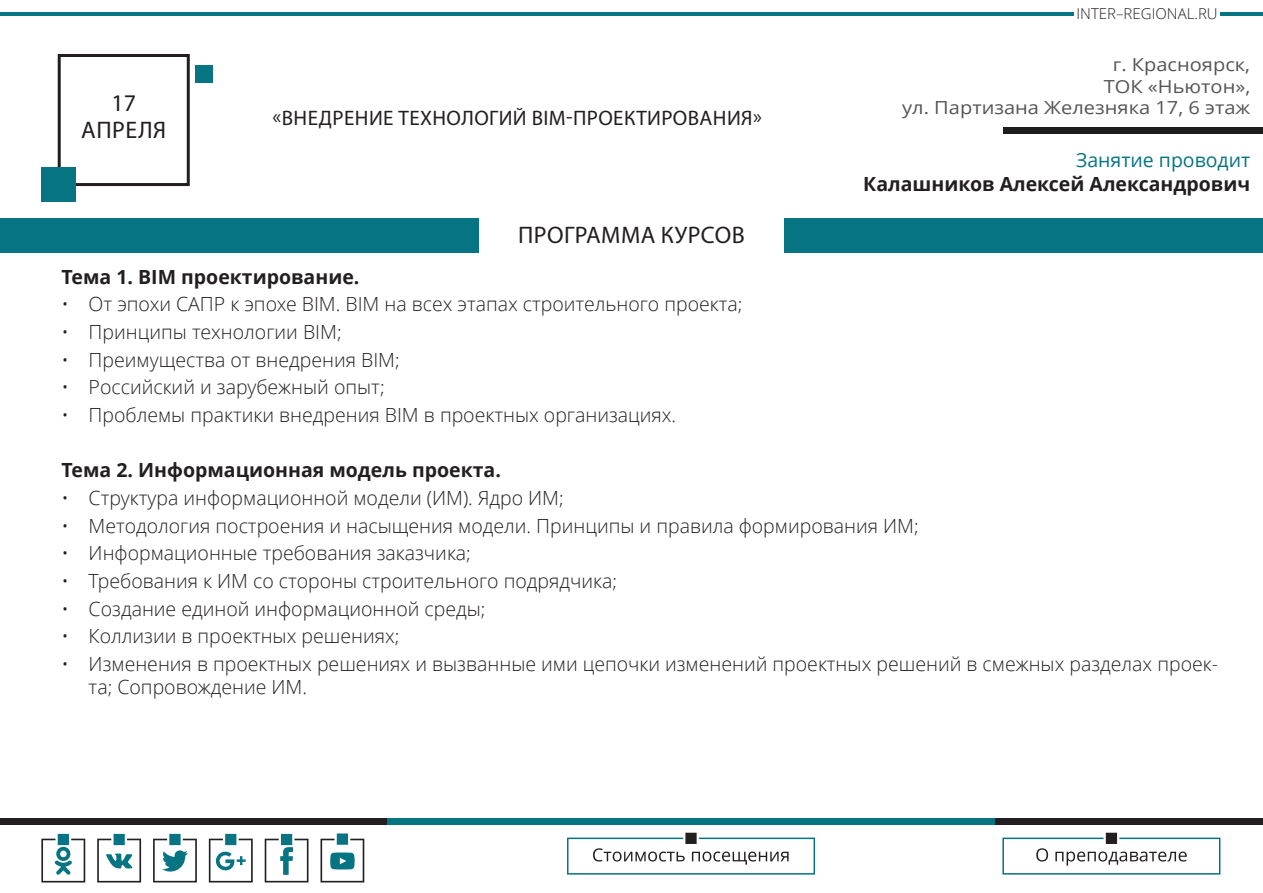
<style>
.page{position:relative;width:1263px;height:893px;background:#fff}
.page>*{position:absolute;margin:0;border:0;box-sizing:border-box;transform-origin:0 0}
.Стиль_абзаца_2{font:24px "Myriad Pro";letter-spacing:.02em;color:#231f20}
.Стиль_абзаца_2-2{font:21px "Myriad Pro";letter-spacing:.02em;color:#231f20}
.t1{font:300 19.5px/23.4px "Open Sans";color:#231f20}
.Стиль_абзаца_2-3{font:700 19.5px/24px "Open Sans";color:#231f20;text-align:right}
.Стиль_абзаца_2-4{font:18px "Open Sans";color:#555;scale:1.11 1}
.t2{font:300 15px "Open Sans";color:#231f20}
.s1{font-weight:400;color:#067482}
</style>
<div class="page">
<div style="left:0;top:818px;width:387px;height:7px;background:#231f20"></div>
<div style="left:995px;top:818px;width:268px;height:7px;background:#231f20"></div>
<div style="left:387px;top:818px;width:608px;height:7px;background:#067482"></div>
<svg style="left:567px;top:832px;width:248px;height:43px"></svg>
<svg style="left:41px;top:833px;width:44px;height:49px"></svg>
<svg style="left:97px;top:833px;width:44px;height:49px"></svg>
<svg style="left:153px;top:833px;width:44px;height:49px"></svg>
<svg style="left:209px;top:833px;width:44px;height:49px"></svg>
<svg style="left:265px;top:833px;width:43px;height:49px"></svg>
<svg style="left:320px;top:833px;width:44px;height:49px"></svg>
<hr style="left:0;top:12px;width:387px;height:4px;background:#067482">
<hr style="left:1220px;top:12px;width:43px;height:4px;background:#067482">
<hr style="left:387px;top:12px;width:687px;height:4px;background:#067482">
<svg style="left:1036px;top:848px;width:12px;height:13px"></svg>
<div style="left:1002px;top:838px;width:218px;height:37px;border:2px solid #067482"></div>
<svg style="left:1055px;top:832px;width:132px;height:34px"></svg>
<div style="left:58px;top:54px;width:132px;height:132px;border:3px solid #231f20"></div>
<div style="left:0;top:219px;width:1263px;height:34px;background:#067482"></div>
<div style="left:479px;top:211px;width:304px;height:51px;background:#fff"></div>
<div style="left:41px;top:168px;width:34px;height:34px;background:#067482"></div>
<div style="left:196px;top:65px;width:17px;height:17px;background:#067482"></div>
<div style="left:1003px;top:127px;width:260px;height:7px;background:#1c1c1c"></div>
<p class="Стиль_абзаца_2" style="left:111px;top:88px;width:26px">17</p>
<p class="Стиль_абзаца_2" style="left:81px;top:115px;width:86px">АПРЕЛЯ</p>
<p class="Стиль_абзаца_2-2" style="left:273px;top:105px;width:491px">«ВНЕДРЕНИЕ ТЕХНОЛОГИЙ BIM-ПРОЕКТИРОВАНИЯ»</p>
<p class="Стиль_абзаца_2" style="left:518px;top:221px;width:228px">ПРОГРАММА КУРСОВ</p>
<p class="t2" style="left:1076px;top:3px;width:143px">INTER–REGIONAL.RU</p>
<p class="Стиль_абзаца_2-4" style="left:1113px;top:55px;width:125px">г. Красноярск,</p>
<p class="Стиль_абзаца_2-4" style="left:1104px;top:76px;width:133px">ТОК «Ньютон»,</p>
<p class="Стиль_абзаца_2-4" style="left:902px;top:98px;width:315px">ул. Партизана Железняка 17, 6 этаж</p>
<p class="Стиль_абзаца_2-3" style="left:863px;top:147px;width:388px"><span class="s1">Занятие проводит<br></span>Калашников Алексей Александрович</p>
<p class="Стиль_абзаца_2-3" style="left:62px;top:264px;width:299px">Тема 1. BIM проектирование.</p>
<p class="t1" style="left:62px;top:292px;width:682px">• От эпохи САПР к эпохе BIM. BIM на всех этапах строительного проекта;</p>
<p class="t1" style="left:62px;top:320px;width:281px">• Принципы технологии BIM;</p>
<p class="t1" style="left:62px;top:347px;width:340px">• Преимущества от внедрения BIM;</p>
<p class="t1" style="left:62px;top:375px;width:324px">• Российский и зарубежный опыт;</p>
<p class="t1" style="left:62px;top:403px;width:616px">• Проблемы практики внедрения BIM в проектных организациях.</p>
<p class="Стиль_абзаца_2-3" style="left:62px;top:458px;width:441px">Тема 2. Информационная модель проекта.</p>
<p class="t1" style="left:62px;top:486px;width:504px">• Структура информационной модели (ИМ). Ядро ИМ;</p>
<p class="t1" style="left:62px;top:513px;width:858px">• Методология построения и насыщения модели. Принципы и правила формирования ИМ;</p>
<p class="t1" style="left:62px;top:541px;width:411px">• Информационные требования заказчика;</p>
<p class="t1" style="left:62px;top:569px;width:557px">• Требования к ИМ со стороны строительного подрядчика;</p>
<p class="t1" style="left:62px;top:596px;width:425px">• Создание единой информационной среды;</p>
<p class="t1" style="left:62px;top:624px;width:339px">• Коллизии в проектных решениях;</p>
<p class="t1" style="left:89px;top:651px;width:1131px;text-indent:-27px">• Изменения в проектных решениях и вызванные ими цепочки изменений проектных решений в смежных разделах проек&shy;та; Сопровождение ИМ.</p>
</div>
